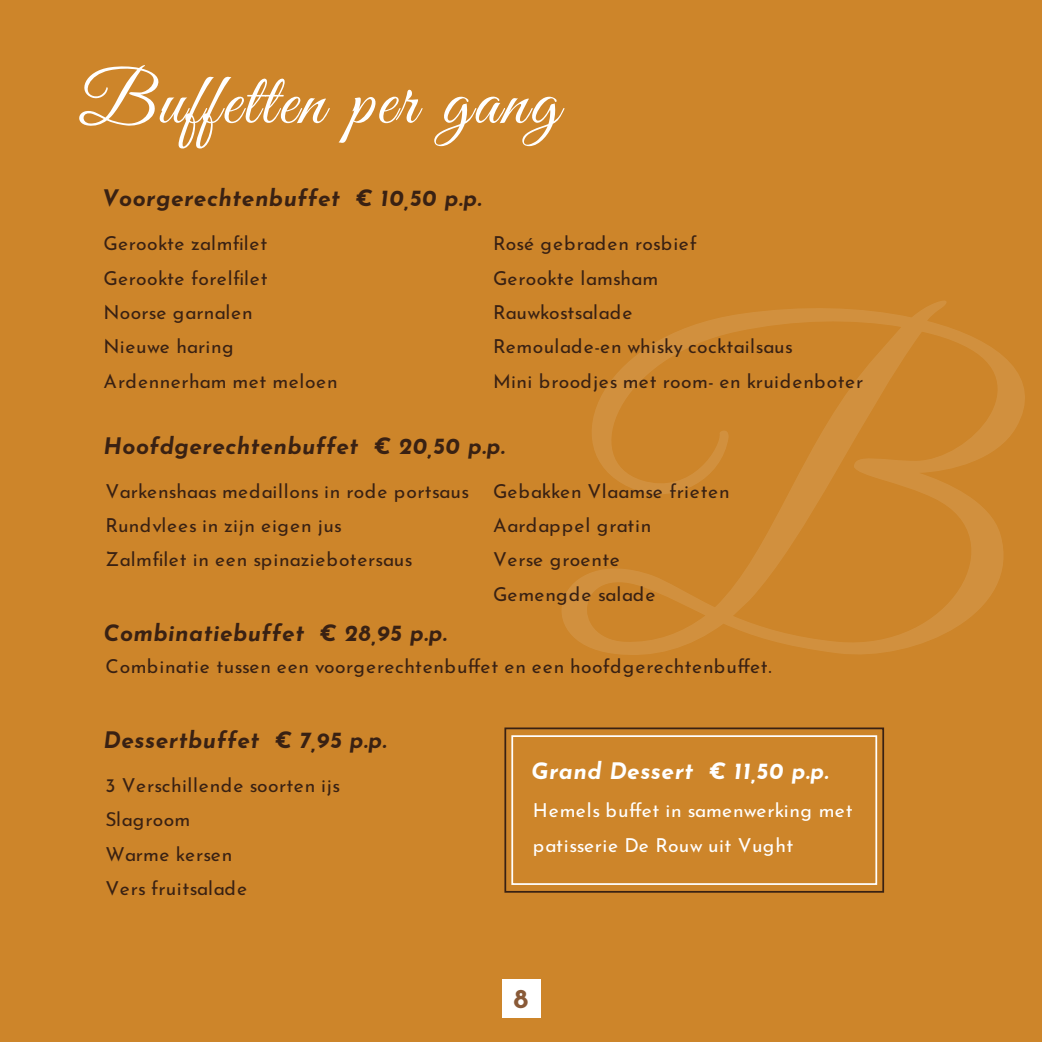
<style>
.page{position:relative;width:1042px;height:1042px;background:#cd852a}
.page>*{position:absolute;margin:0;border:0;box-sizing:border-box;transform-origin:0 0}
.t1{font:73.67px "Great Vibes";letter-spacing:.04em;color:#fff}
.t2{font:700 26.95px "Josefin Sans";color:#895a38}
.t3{font:italic 700 22.75px "Josefin Sans";letter-spacing:.02em;color:#392113}
.t4{font:italic 700 22.75px "Josefin Sans";letter-spacing:.02em;color:#fff}
.t5{font:19.25px/34.3px "Josefin Sans";letter-spacing:.02em;color:#392113}
.t6{font:19.25px/34.3px "Josefin Sans";letter-spacing:.02em;color:#fff}
</style>
<div class="page">
<div style="left:502px;top:979px;width:38px;height:38px;background:#fff"></div>
<div style="left:511px;top:735px;width:366px;height:150px;border:2px solid #fff"></div>
<div style="left:504px;top:727px;width:380px;height:165px;border:2px solid #392113"></div>
<h1 class="t1" style="left:78px;top:60px;width:482px">Buffetten per gang</h1>
<p class="t3" style="left:102px;top:179px;width:381px">Voorgerechtenbuffet € 10,50 p.p.</p>
<p class="t5" style="left:104px;top:224px;width:235px">Gerookte zalmfilet<br>Gerookte forelfilet<br>Noorse garnalen<br>Nieuwe haring<br>Ardennerham met meloen</p>
<p class="t5" style="left:493px;top:224px;width:372px">Rosé gebraden rosbief<br>Gerookte lamsham<br>Rauwkostsalade<br>Remoulade-en whisky cocktailsaus<br>Mini broodjes met room- en kruidenboter</p>
<p class="t3" style="left:104px;top:426px;width:402px">Hoofdgerechtenbuffet € 20,50 p.p.</p>
<p class="t5" style="left:105px;top:471px;width:365px">Varkenshaas medaillons in rode portsaus<br>Rundvlees in zijn eigen jus<br>Zalmfilet in een spinaziebotersaus</p>
<p class="t5" style="left:493px;top:471px;width:238px">Gebakken Vlaamse frieten<br>Aardappel gratin<br>Verse groente<br>Gemengde salade</p>
<p class="t3" style="left:104px;top:614px;width:344px">Combinatiebuffet € 28,95 p.p.</p>
<p class="t5" style="left:105px;top:646px;width:668px">Combinatie tussen een voorgerechtenbuffet en een hoofdgerechtenbuffet.</p>
<p class="t3" style="left:104px;top:721px;width:284px">Dessertbuffet € 7,95 p.p.</p>
<p class="t5" style="left:105px;top:766px;width:236px">3 Verschillende soorten ijs<br>Slagroom<br>Warme kersen<br>Vers fruitsalade</p>
<p class="t4" style="left:531px;top:751px;width:299px">Grand Dessert € 11,50 p.p.</p>
<p class="t6" style="left:533px;top:791px;width:321px">Hemels buffet in samenwerking met patisserie De Rouw uit Vught</p>
<h2 class="t2" style="left:514px;top:974px;width:16px">8</h2>
</div>
